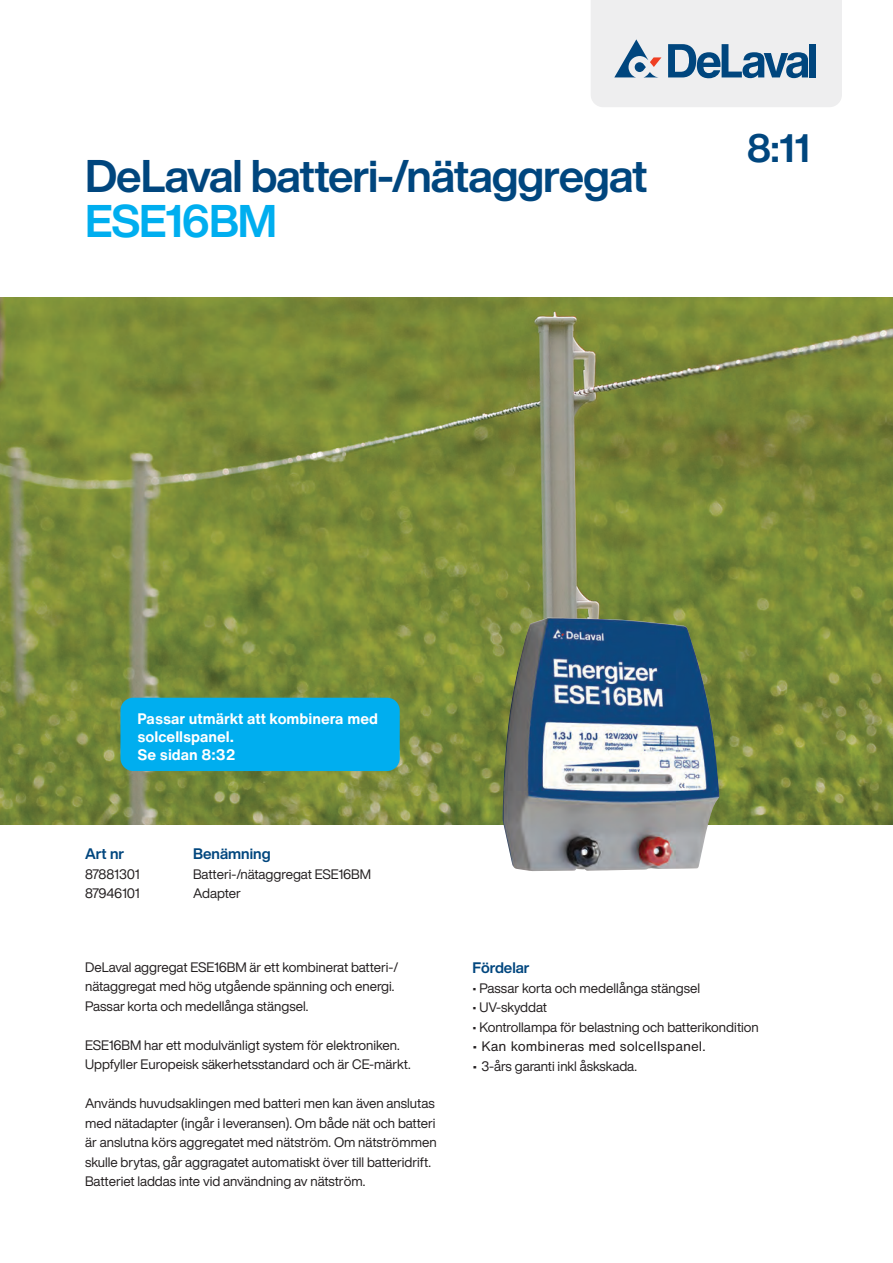
<style>
.page{position:relative;width:893px;height:1263px;background:#fff}
.page>*{position:absolute;margin:0;border:0;box-sizing:border-box;transform-origin:0 0}
.t1{font:700 45px "Helvetica Now Display";letter-spacing:-.025em;color:#00467e}
.t2{font:700 45px "Helvetica Now Display";letter-spacing:-.02em;color:#00aeef}
.t3{font:700 39px "Helvetica Now Display";color:#00467e}
.t4{font:700 15px/18px "Helvetica Now Text";color:#fff}
.t5{font:700 15px "Helvetica Now Display";color:#00467e}
.t6{font:13.5px/19.5px "Helvetica Now Display";color:#231f20}
.t7{font:13.5px "Helvetica Now Text";color:#231f20}
.t8{font:13.5px "Helvetica Now Display";letter-spacing:-.025em;color:#231f20}
.t9{font:13.5px "Helvetica Now Display";letter-spacing:-.03em;color:#231f20}
.s1{font-family:"Helvetica Now Text"}
</style>
<div class="page">
<svg style="left:591px;top:0;width:251px;height:107px;background:#d2dae1"></svg>
<img style="left:0;top:298px;width:893px;height:527px">
<img style="left:503px;top:617px;width:217px;height:254px">
<div style="left:120px;top:698px;width:280px;height:73px;background:#00aeef;border-radius:13px"></div>
<h1 class="t1" style="left:85px;top:146px;width:564px">DeLaval batteri-/nätaggregat</h1>
<h1 class="t2" style="left:85px;top:191px;width:194px">ESE16BM</h1>
<h2 class="t3" style="left:747px;top:121px;width:64px">8:11</h2>
<p class="t4" style="left:137px;top:709px;width:242px">Passar utmärkt att kombinera med solcellspanel.<br>Se sidan 8:32</p>
<p class="t5" style="left:85px;top:844px;width:41px">Art nr</p>
<p class="t5" style="left:193px;top:844px;width:79px">Benämning</p>
<p class="t8" style="left:85px;top:865px;width:56px">87881301</p>
<p class="t6" style="left:193px;top:864px;width:180px">Batteri-/nätaggregat ESE16BM</p>
<p class="t9" style="left:85px;top:884px;width:56px">87946101</p>
<p class="t6" style="left:193px;top:884px;width:49px">Adapter</p>
<p class="t6" style="left:85px;top:957px;width:315px">DeLaval aggregat ESE16BM är ett kombinerat batteri-/ nätaggregat med hög utgående spänning och energi.<br>Passar korta och medellånga stängsel.</p>
<p class="t6" style="left:85px;top:1035px;width:327px">ESE16BM har ett modulvänligt system för elektroniken.<br>Uppfyller Europeisk säkerhetsstandard och är CE-märkt.</p>
<p class="t6" style="left:85px;top:1094px;width:353px">Används huvudsaklingen med batteri men kan även anslutas med nätadapter (ingår i leveransen). Om både nät och batteri är anslutna körs aggregatet med nätström. Om nätströmmen skulle brytas, går aggragatet automatiskt över till batteridrift.<br>Batteriet laddas inte vid användning av nätström.</p>
<p class="t5" style="left:472px;top:957px;width:59px">Fördelar</p>
<p class="t6" style="left:472px;top:978px;width:229px">• Passar korta och medellånga stängsel</p>
<p class="t6" style="left:472px;top:997px;width:76px">• UV-skyddat</p>
<p class="t6" style="left:472px;top:1017px;width:288px">• Kontrollampa för belastning och batterikondition</p>
<p class="t7" style="left:472px;top:1037px;width:235px">• Kan kombineras med solcellspanel.</p>
<p class="t6" style="left:472px;top:1056px;width:166px"><span class="s1">•</span> 3-års garanti inkl åskskada.</p>
</div>
